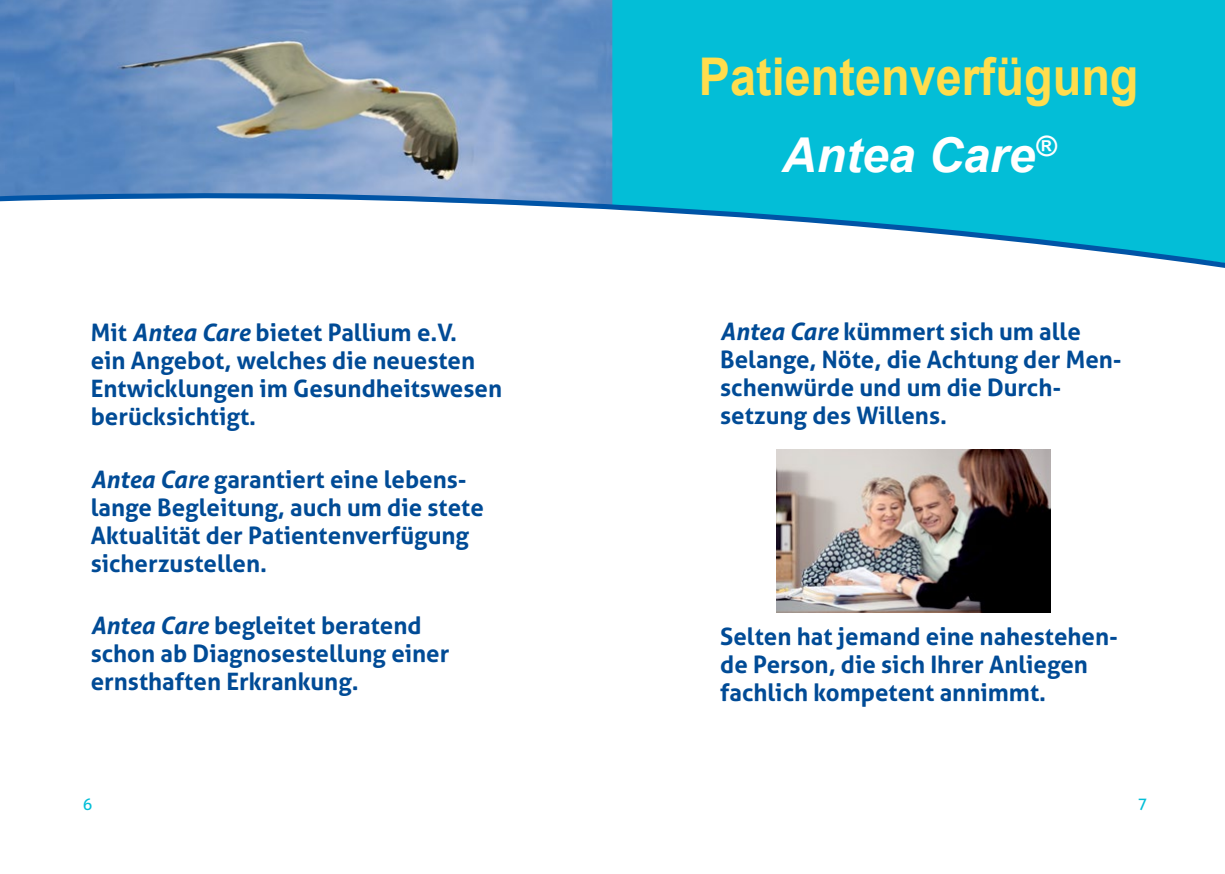
<style>
.page{position:relative;width:1225px;height:874px;background:#fff}
.page>*{position:absolute;margin:0;border:0;box-sizing:border-box;transform-origin:0 0}
.t1{font:700 52px "Arial";color:#ffdd4d;scale:.9 1}
.t2{font:italic 700 48px "Arial";color:#fff}
.t3{font:700 24px/28px "Aller";color:#004b96}
.t4{font:16px "Aller";color:#03bed7}
.s1{font-style:italic}
</style>
<div class="page">
<div style="left:612px;top:0;width:613px;height:191px;background:#03bed7"></div>
<img style="left:0;top:0;width:612px;height:191px">
<svg style="left:0;top:191px;width:1225px;height:77px"></svg>
<img style="left:776px;top:449px;width:274px;height:163px">
<p class="t3" style="left:91px;top:318px;width:413px">Mit <span class="s1">Antea Care</span> bietet Pallium e.V.<br>ein Angebot, welches die neuesten<br>Entwicklungen im Gesundheitswesen berücksichtigt.</p>
<p class="t3" style="left:91px;top:464px;width:395px"><span class="s1">Antea Care</span> garantiert eine lebens&shy;lange Begleitung, auch um die stete<br>Aktualität der Patientenverfügung sicherzustellen.</p>
<p class="t3" style="left:91px;top:610px;width:360px"><span class="s1">Antea Care</span> begleitet beratend schon ab Diagnosestellung einer ernsthaften Erkrankung.</p>
<p class="t4" style="left:83px;top:794px;width:11px">6</p>
<h1 class="t1" style="left:699px;top:40px;width:490px">Patientenverfügung</h1>
<h2 class="t2" style="left:781px;top:123px;width:276px">Antea Care<sup>®</sup></h2>
<p class="t3" style="left:720px;top:317px;width:403px"><span class="s1">Antea Care</span> kümmert sich um alle<br>Belange, Nöte, die Achtung der Men&shy;schenwürde und um die Durch&shy;setzung des Willens.</p>
<p class="t3" style="left:720px;top:622px;width:399px">Selten hat jemand eine nahestehen&shy;de Person, die sich Ihrer Anliegen fachlich kompetent annimmt.</p>
<p class="t4" style="left:1137px;top:793px;width:11px">7</p>
</div>
